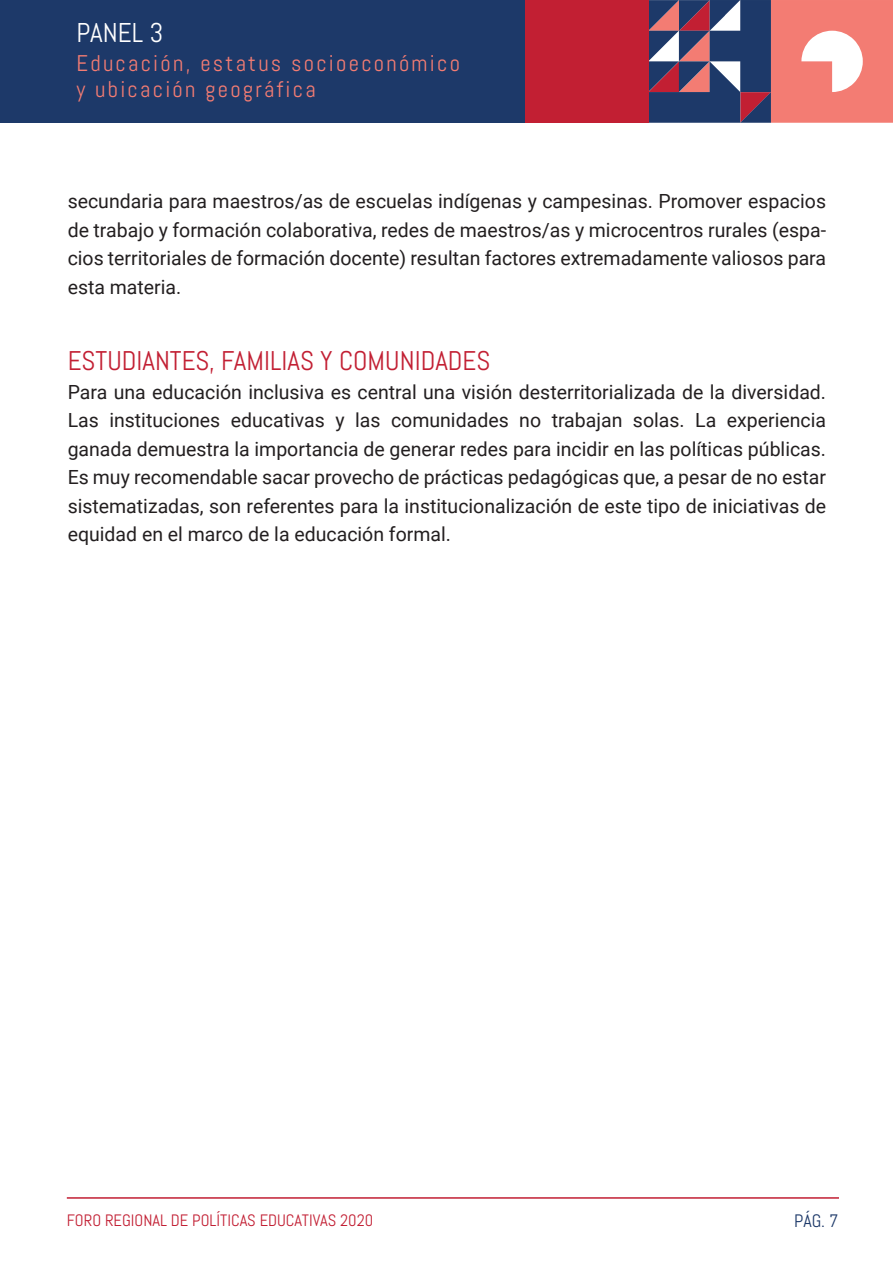
<style>
.page{position:relative;width:893px;height:1263px;background:#fff}
.page>*{position:absolute;margin:0;border:0;box-sizing:border-box;transform-origin:0 0}
.t1{font:27.15px "Abel";color:#fff}
.t2{font:27px "Abel";color:#c21f33}
.t3{font:22.65px/25.5px "Abel";letter-spacing:.1em;color:#f37c73}
.t4{font:19.5px/28.5px "Roboto";color:#231f20;text-align:justify}
.t5{font:18px "Abel";color:#1d3969}
.t6{font:16.5px "Abel";color:#c21f33}
</style>
<div class="page">
<hr style="left:67px;top:1197px;width:772px;height:2px;background:#c21f33">
<div style="left:0;top:0;width:630px;height:123px;background:#1d3969"></div>
<svg style="left:648px;top:0;width:245px;height:123px"></svg>
<div style="left:525px;top:0;width:123px;height:123px;background:#c21f33"></div>
<h1 class="t1" style="left:76px;top:15px;width:89px">PANEL 3</h1>
<p class="t3" style="left:77px;top:51px;width:385px">Educación, estatus socioeconómico y ubicación geográfica</p>
<p class="t4" style="left:68px;top:186px;width:760px">secundaria para maestros/as de escuelas indígenas y campesinas. Promover espacios de trabajo y formación colaborativa, redes de maestros/as y microcentros rurales (espa&shy;cios territoriales de formación docente) resultan factores extremadamente valiosos para esta materia.</p>
<h2 class="t2" style="left:68px;top:344px;width:424px">ESTUDIANTES, FAMILIAS Y COMUNIDADES</h2>
<p class="t4" style="left:68px;top:377px;width:760px">Para una educación inclusiva es central una visión desterritorializada de la diversidad.<br>Las instituciones educativas y las comunidades no trabajan solas. La experiencia ganada demuestra la importancia de generar redes para incidir en las políticas públicas.<br>Es muy recomendable sacar provecho de prácticas pedagógicas que, a pesar de no estar sistematizadas, son referentes para la institucionalización de este tipo de iniciativas de equidad en el marco de la educación formal.</p>
<p class="t6" style="left:67px;top:1209px;width:308px">FORO REGIONAL DE POLÍTICAS EDUCATIVAS 2020</p>
<p class="t5" style="left:794px;top:1209px;width:46px">PÁG. 7</p>
</div>
